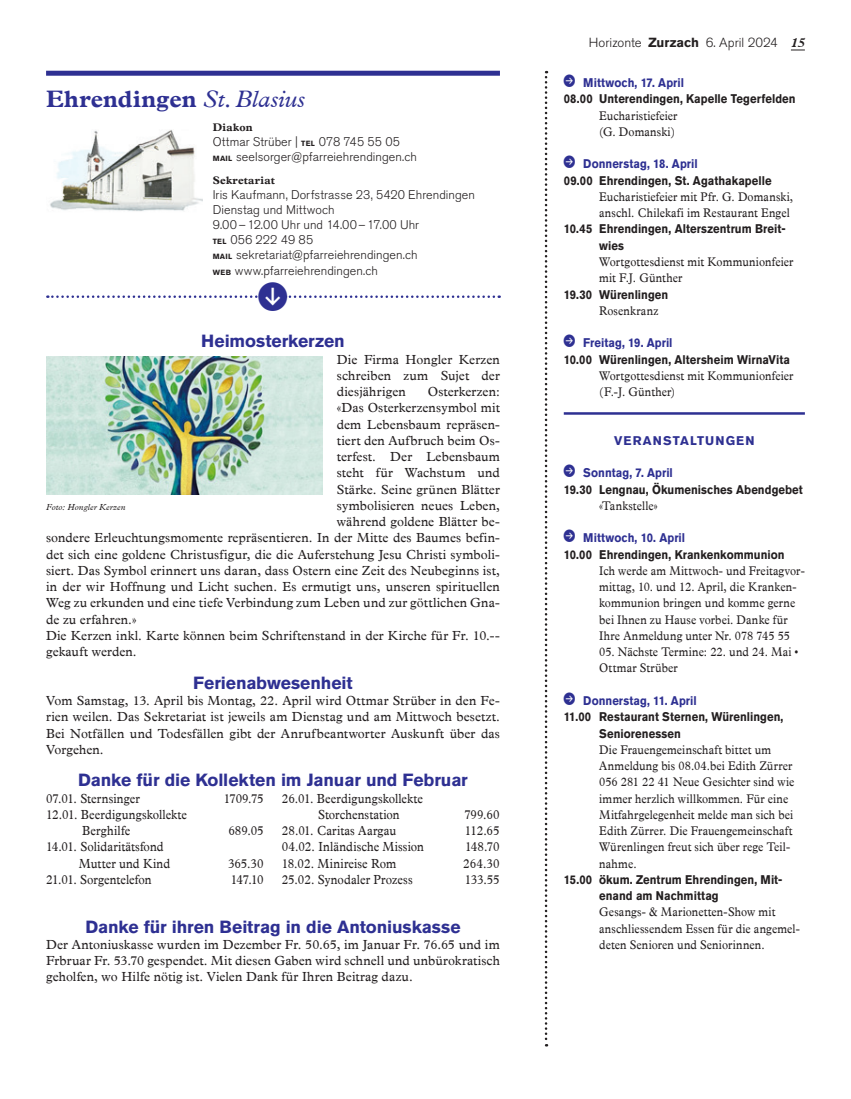
<style>
.page{position:relative;width:851px;height:1099px;background:#fff}
.page>*{position:absolute;margin:0;border:0;box-sizing:border-box;transform-origin:0 0}
.Pfarrei_Ort_Patrozin{font:700 23.75px "Plantin MT Pro";color:#2e3092}
.subheadline-1{font:700 17.5px "Akzidenz Grotesk Pro";letter-spacing:-.005em;color:#2e3092}
.paragraphBlockCenter{font:13.12px/16.2px "Plantin MT Pro";letter-spacing:.01em;color:#231f20;text-align:justify}
.paragraphTableNoLine{font:13.12px/16.2px "Plantin MT Pro";letter-spacing:.005em;color:#231f20;scale:.9 1}
.t1{font:300 13.12px "Akzidenz Grotesk Pro";color:#231f20}
.paragraph{font:12.5px/16.2px "Plantin MT Pro";letter-spacing:.01em;color:#231f20;scale:.9 1}
.subheadline{font:700 12.5px/16.2px "Akzidenz Grotesk Pro";letter-spacing:.005em;color:#231f20;scale:.9 1}
.Pfarrei_Adresse_Text{font:300 12.5px/15px "Akzidenz Grotesk Pro";letter-spacing:.005em;color:#231f20}
.Pfarrei_Adresse_mit{font:300 12.5px "Akzidenz Grotesk Pro";letter-spacing:.005em;color:#231f20}
.t2{font:700 12.5px "Akzidenz Grotesk Pro";letter-spacing:.005em;color:#2e3092;scale:.9 1}
.t3{font:700 12.5px "Akzidenz Grotesk Pro";letter-spacing:.09em;color:#2e3092}
.Pfarrei_Adresse_Tite{font:700 11px "Plantin MT Pro";letter-spacing:.025em;color:#231f20}
.ImageLegend{font:italic 8.75px "Plantin MT Pro";letter-spacing:.02em;color:#231f20}
.s1{font-weight:400;font-style:italic}
.s2{font-weight:700;font-size:7.5px}
.s3{font-weight:700}
.s4{font-family:"Plantin MT Pro";font-weight:700;font-style:italic}
</style>
<div class="page">
<svg style="left:791px;top:50px;width:13px;height:1px"></svg>
<svg style="left:544px;top:71px;width:3px;height:975px"></svg>
<hr style="left:563px;top:412px;width:241px;height:2px;background:#2e3092">
<img style="left:46px;top:356px;width:276px;height:138px">
<div style="left:46px;top:71px;width:454px;height:5px;background:#2e3092"></div>
<img style="left:50px;top:130px;width:152px;height:81px">
<svg style="left:47px;top:295px;width:452px;height:3px"></svg>
<p class="Pfarrei_Ort_Patrozin" style="left:46px;top:85px;width:260px">Ehrendingen <span class="s1">St.Blasius</span></p>
<p class="Pfarrei_Adresse_Tite" style="left:213px;top:120px;width:41px">Diakon</p>
<p class="Pfarrei_Adresse_Text" style="left:213px;top:134px;width:189px">Ottmar Strüber | <span class="s2">TEL</span> 078 745 55 05</p>
<p class="Pfarrei_Adresse_mit" style="left:213px;top:148px;width:206px"><span class="s2">MAIL</span> seelsorger@pfarreiehrendingen.ch</p>
<p class="Pfarrei_Adresse_Tite" style="left:213px;top:174px;width:64px">Sekretariat</p>
<p class="Pfarrei_Adresse_Text" style="left:213px;top:188px;width:264px">Iris Kaufmann, Dorfstrasse 23, 5420 Ehrendingen</p>
<p class="Pfarrei_Adresse_Text" style="left:213px;top:203px;width:208px">Dienstag und Mittwoch<br>9.00–12.00 Uhr und 14.00–17.00 Uhr</p>
<p class="Pfarrei_Adresse_mit" style="left:213px;top:232px;width:102px"><span class="s2">TEL</span> 056 222 49 85</p>
<p class="Pfarrei_Adresse_mit" style="left:213px;top:247px;width:206px"><span class="s2">MAIL</span> sekretariat@pfarreiehrendingen.ch</p>
<p class="Pfarrei_Adresse_mit" style="left:213px;top:262px;width:167px"><span class="s2">WEB</span> www.pfarreiehrendingen.ch</p>
<p class="subheadline-1" style="left:201px;top:330px;width:145px">Heimosterkerzen</p>
<p class="paragraphBlockCenter" style="left:337px;top:351px;width:165px">Die Firma Hongler Kerzen schreiben zum Sujet der diesjährigen</p>
<p class="paragraphBlockCenter" style="left:428px;top:383px;width:74px">Osterkerzen:</p>
<p class="paragraphBlockCenter" style="left:337px;top:400px;width:164px">«Das Osterkerzensymbol mit</p>
<p class="paragraphBlockCenter" style="left:337px;top:416px;width:164px">dem Lebensbaum repräsen-</p>
<p class="paragraphBlockCenter" style="left:337px;top:432px;width:164px">tiert den Aufbruch beim Os-</p>
<p class="paragraphBlockCenter" style="left:337px;top:448px;width:164px">terfest. Der Lebensbaum</p>
<p class="paragraphBlockCenter" style="left:337px;top:465px;width:165px">steht für Wachstum und</p>
<p class="paragraphBlockCenter" style="left:337px;top:481px;width:164px">Stärke. Seine grünen Blätter</p>
<p class="paragraphBlockCenter" style="left:337px;top:497px;width:164px">symbolisieren neues Leben,</p>
<p class="paragraphBlockCenter" style="left:337px;top:513px;width:164px">während goldene Blätter be-</p>
<p class="paragraphBlockCenter" style="left:46px;top:530px;width:455px">sondere Erleuchtungsmomente repräsentieren. In der Mitte des Baumes befin-</p>
<p class="paragraphBlockCenter" style="left:46px;top:546px;width:455px">det sich eine goldene Christusfigur, die die Auferstehung Jesu Christi symboli-</p>
<p class="paragraphBlockCenter" style="left:46px;top:562px;width:455px">siert. Das Symbol erinnert uns daran, dass Ostern eine Zeit des Neubeginns ist,</p>
<p class="paragraphBlockCenter" style="left:46px;top:578px;width:455px">in der wir Hoffnung und Licht suchen. Es ermutigt uns, unseren spirituellen</p>
<p class="paragraphBlockCenter" style="left:46px;top:595px;width:455px">Weg zu erkunden und eine tiefe Verbindung zum Leben und zur göttlichen Gna-</p>
<p class="paragraphBlockCenter" style="left:46px;top:611px;width:92px">de zu erfahren.»</p>
<p class="paragraphBlockCenter" style="left:46px;top:627px;width:455px">Die Kerzen inkl. Karte können beim Schriftenstand in der Kirche für Fr. 10.-- gekauft werden.</p>
<p class="subheadline-1" style="left:193px;top:671px;width:161px">Ferienabwesenheit</p>
<p class="paragraphBlockCenter" style="left:46px;top:692px;width:455px">Vom Samstag, 13. April bis Montag, 22. April wird Ottmar Strüber in den Fe&shy;rien weilen. Das Sekretariat ist jeweils am Dienstag und am Mittwoch besetzt.<br>Bei Notfällen und Todesfällen gibt der Anrufbeantworter Auskunft über das Vorgehen.</p>
<p class="subheadline-1" style="left:78px;top:768px;width:391px">Danke für die Kollekten im Januar und Februar</p>
<p class="paragraphTableNoLine" style="left:46px;top:790px;width:106px">07.01. Sternsinger</p>
<p class="paragraphTableNoLine" style="left:224px;top:790px;width:46px">1709.75</p>
<p class="paragraphTableNoLine" style="left:82px;top:806px;width:118px;text-indent:-36px">12.01. Beerdigungskollekte<br>Berghilfe</p>
<p class="ImageLegend" style="left:46px;top:502px;width:81px">Foto: Hongler Kerzen</p>
<p class="paragraphTableNoLine" style="left:318px;top:790px;width:118px;text-indent:-36px">26.01. Beerdigungskollekte<br>Storchenstation</p>
<p class="paragraphTableNoLine" style="left:464px;top:806px;width:41px">799.60</p>
<p class="paragraphTableNoLine" style="left:282px;top:822px;width:128px">28.01. Caritas Aargau</p>
<p class="paragraphTableNoLine" style="left:465px;top:822px;width:40px">112.65</p>
<p class="paragraphTableNoLine" style="left:282px;top:838px;width:159px">04.02. Inländische Mission</p>
<p class="paragraphTableNoLine" style="left:465px;top:838px;width:40px">148.70</p>
<p class="paragraphTableNoLine" style="left:282px;top:855px;width:129px">18.02. Minireise Rom</p>
<p class="paragraphTableNoLine" style="left:463px;top:855px;width:42px">264.30</p>
<p class="paragraphTableNoLine" style="left:282px;top:871px;width:147px">25.02. Synodaler Prozess</p>
<p class="paragraphTableNoLine" style="left:464px;top:871px;width:40px">133.55</p>
<p class="subheadline-1" style="left:85px;top:915px;width:376px">Danke für ihren Beitrag in die Antoniuskasse</p>
<p class="paragraphBlockCenter" style="left:46px;top:936px;width:455px">Der Antoniuskasse wurden im Dezember Fr. 50.65, im Januar Fr. 76.65 und im Frbruar Fr. 53.70 gespendet. Mit diesen Gaben wird schnell und unbürokratisch geholfen, wo Hilfe nötig ist. Vielen Dank für Ihren Beitrag dazu.</p>
<p class="paragraphTableNoLine" style="left:228px;top:822px;width:41px">689.05</p>
<p class="paragraphTableNoLine" style="left:79px;top:838px;width:103px;text-indent:-33px">14.01. Solidaritätsfond<br>Mutter und Kind</p>
<p class="paragraphTableNoLine" style="left:228px;top:855px;width:41px">365.30</p>
<p class="paragraphTableNoLine" style="left:46px;top:871px;width:119px">21.01. Sorgentelefon</p>
<p class="paragraphTableNoLine" style="left:231px;top:871px;width:38px">147.10</p>
<p class="t1" style="left:588px;top:34px;width:217px">Horizonte <span class="s3">Zurzach</span> 6. April 2024 <span class="s4">15</span></p>
<p class="t2" style="left:583px;top:75px;width:113px">Mittwoch, 17. April</p>
<p class="subheadline" style="left:563px;top:91px;width:259px">08.00 Unterendingen, Kapelle Tegerfelden</p>
<p class="paragraph" style="left:599px;top:107px;width:88px">Eucharistiefeier (G. Domanski)</p>
<p class="t2" style="left:583px;top:156px;width:128px">Donnerstag, 18. April</p>
<p class="subheadline" style="left:563px;top:172px;width:232px">09.00 Ehrendingen, St. Agathakapelle</p>
<p class="paragraph" style="left:599px;top:189px;width:217px">Eucharistiefeier mit Pfr. G. Domanski, anschl. Chilekafi im Restaurant Engel</p>
<p class="subheadline" style="left:599px;top:221px;width:208px;text-indent:-35px">10.45 Ehrendingen, Alterszentrum Breit&shy;wies</p>
<p class="paragraph" style="left:599px;top:254px;width:217px">Wortgottesdienst mit Kommunionfeier mit F.J. Günther</p>
<p class="subheadline" style="left:563px;top:286px;width:118px">19.30 Würenlingen</p>
<p class="paragraph" style="left:599px;top:302px;width:67px">Rosenkranz</p>
<p class="t2" style="left:583px;top:335px;width:101px">Freitag, 19. April</p>
<p class="subheadline" style="left:563px;top:351px;width:253px">10.00 Würenlingen, Altersheim WirnaVita</p>
<p class="paragraph" style="left:599px;top:367px;width:217px">Wortgottesdienst mit Kommunionfeier (F.-J. Günther)</p>
<p class="t3" style="left:614px;top:432px;width:142px">VERANSTALTUNGEN</p>
<p class="t2" style="left:583px;top:465px;width:101px">Sonntag, 7. April</p>
<p class="subheadline" style="left:563px;top:481px;width:267px">19.30 Lengnau, Ökumenisches Abendgebet</p>
<p class="paragraph" style="left:599px;top:497px;width:66px">«Tankstelle»</p>
<p class="t2" style="left:583px;top:530px;width:115px">Mittwoch, 10. April</p>
<p class="subheadline" style="left:563px;top:546px;width:247px">10.00 Ehrendingen, Krankenkommunion</p>
<p class="paragraph" style="left:599px;top:562px;width:230px">Ich werde am Mittwoch- und Freitagvor&shy;mittag, 10. und 12. April, die Kranken&shy;kommunion bringen und komme gerne bei Ihnen zu Hause vorbei. Danke für Ihre Anmeldung unter Nr. 078 745 55</p>
<p class="paragraph" style="left:599px;top:644px;width:223px">05. Nächste Termine: 22. und 24. Mai •<br>Ottmar Strüber</p>
<p class="t2" style="left:583px;top:692px;width:127px">Donnerstag, 11. April</p>
<p class="subheadline" style="left:599px;top:708px;width:206px;text-indent:-35px">11.00 Restaurant Sternen, Würenlingen,<br>Seniorenessen</p>
<p class="paragraph" style="left:599px;top:741px;width:218px">Die Frauengemeinschaft bittet um Anmeldung bis 08.04.bei Edith Zürrer 056 281 22 41 Neue Gesichter sind wie immer herzlich willkommen. Für eine Mitfahrgelegenheit melde man sich bei Edith Zürrer. Die Frauengemeinschaft Würenlingen freut sich über rege Teil&shy;nahme.</p>
<p class="subheadline" style="left:599px;top:871px;width:205px;text-indent:-35px">15.00 ökum. Zentrum Ehrendingen, Mit&shy;enand am Nachmittag</p>
<p class="paragraph" style="left:599px;top:904px;width:224px">Gesangs- &amp; Marionetten-Show mit anschliessendem Essen für die angemel&shy;deten Senioren und Seniorinnen.</p>
</div>
